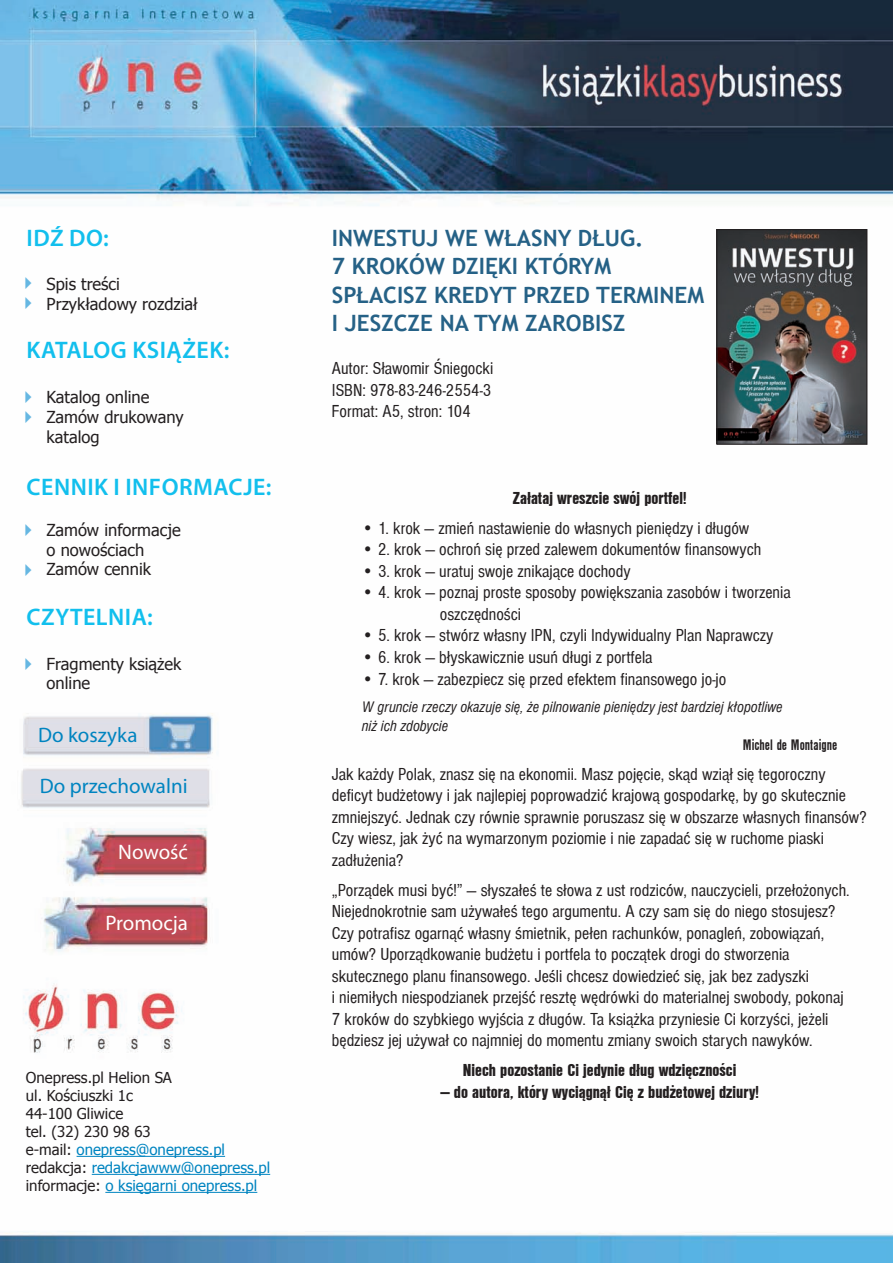
<style>
.page{position:relative;width:893px;height:1263px;background:#fff}
.page>*{position:absolute;margin:0;border:0;box-sizing:border-box;transform-origin:0 0}
.t1{font:600 24px "Myriad Pro";letter-spacing:.02em;color:#12bfed}
.t2{font:700 22.5px/28.5px "Trebuchet MS";color:#256186}
.t3{font:21px "Myriad Pro";color:#0084c0}
.t4{font:21px "Myriad Pro";color:#fff}
.t5{font:condensed 17.85px/21.5px "Nimbus Sans DEE";color:#231f20}
.t6{font:900 condensed 17.85px "Nimbus Sans DEE";color:#231f20}
.t7{font:16.5px/19.8px "Tahoma";color:#231f20}
.t8{font:italic condensed 15.75px/18.9px "Nimbus Sans DEE";color:#231f20}
.t9{font:700 condensed 15.75px "Nimbus Sans DEE";color:#231f20}
.t10{font:15px/18px "Tahoma";color:#231f20}
.s1{color:#0084c0}
</style>
<div class="page">
<img style="left:0;top:0;width:893px;height:1263px">
<hr style="left:77px;top:1156px;width:148px;height:1px;background:#0084c0">
<hr style="left:92px;top:1174px;width:178px;height:1px;background:#0084c0">
<hr style="left:105px;top:1192px;width:152px;height:1px;background:#0084c0">
<img style="left:718px;top:231px;width:147px;height:212px">
<div style="left:716px;top:229px;width:151px;height:216px;border:1px solid #231f20"></div>
<svg style="left:26px;top:277px;width:5px;height:12px"></svg>
<svg style="left:26px;top:391px;width:5px;height:12px"></svg>
<svg style="left:26px;top:524px;width:5px;height:12px"></svg>
<svg style="left:26px;top:297px;width:5px;height:12px"></svg>
<svg style="left:26px;top:411px;width:5px;height:12px"></svg>
<svg style="left:26px;top:563px;width:5px;height:12px"></svg>
<svg style="left:26px;top:658px;width:5px;height:12px"></svg>
<h1 class="t1" style="left:27px;top:223px;width:84px">IDŹ DO:</h1>
<p class="t7" style="left:47px;top:273px;width:153px">Spis treści<br>Przykładowy rozdział</p>
<h1 class="t1" style="left:27px;top:335px;width:204px">KATALOG KSIĄŻEK:</h1>
<p class="t7" style="left:47px;top:387px;width:139px">Katalog online<br>Zamów drukowany katalog</p>
<h1 class="t1" style="left:27px;top:471px;width:246px">CENNIK I INFORMACJE:</h1>
<p class="t7" style="left:47px;top:519px;width:136px">Zamów informacje o nowościach<br>Zamów cennik</p>
<h1 class="t1" style="left:27px;top:601px;width:128px">CZYTELNIA:</h1>
<p class="t7" style="left:47px;top:653px;width:136px">Fragmenty książek online</p>
<p class="t3" style="left:38px;top:722px;width:101px">Do koszyka</p>
<p class="t3" style="left:40px;top:773px;width:149px">Do przechowalni</p>
<p class="t4" style="left:118px;top:839px;width:71px">Nowość</p>
<p class="t4" style="left:105px;top:910px;width:84px">Promocja</p>
<p class="t10" style="left:26px;top:1068px;width:246px">Onepress.pl Helion SA<br>ul. Kościuszki 1c<br>44-100 Gliwice<br>tel. (32) 230 98 63<br>e-mail: <span class="s1">onepress@onepress.pl </span>redakcja: <span class="s1">redakcjawww@onepress.pl </span>informacje: <span class="s1">o księgarni onepress.pl</span></p>
<p class="t2" style="left:332px;top:223px;width:374px">INWESTUJ WE WŁASNY DŁUG.<br>7 KROKÓW DZIĘKI KTÓRYM<br>SPŁACISZ KREDYT PRZED TERMINEM<br>I JESZCZE NA TYM ZAROBISZ</p>
<p class="t5" style="left:332px;top:358px;width:163px;text-align:justify">Autor: Sławomir Śniegocki ISBN: 978-83-246-2554-3<br>Format: A5, stron: 104</p>
<p class="t6" style="left:513px;top:488px;width:175px">Załataj wreszcie swój portfel!</p>
<p class="t5" style="left:362px;top:518px;width:389px">• 1. krok — zmień nastawienie do własnych pieniędzy i długów</p>
<p class="t5" style="left:362px;top:539px;width:401px">• 2. krok — ochroń się przed zalewem dokumentów finansowych</p>
<p class="t5" style="left:362px;top:561px;width:270px">• 3. krok — uratuj swoje znikające dochody</p>
<p class="t5" style="left:440px;top:582px;width:352px;text-indent:-78px">• 4. krok — poznaj proste sposoby powiększania zasobów i tworzenia oszczędnoœci</p>
<p class="t5" style="left:362px;top:625px;width:413px">• 5. krok — stwórz własny IPN, czyli Indywidualny Plan Naprawczy</p>
<p class="t5" style="left:362px;top:647px;width:292px">• 6. krok — błyskawicznie usuń długi z portfela</p>
<p class="t5" style="left:362px;top:668px;width:366px">• 7. krok — zabezpiecz się przed efektem finansowego jo-jo</p>
<p class="t8" style="left:362px;top:697px;width:422px">W gruncie rzeczy okazuje się, że pilnowanie pieniędzy jest bardziej kłopotliwe niż ich zdobycie</p>
<p class="t9" style="left:743px;top:736px;width:96px">Michel de Montaigne</p>
<p class="t5" style="left:332px;top:763px;width:536px">Jak każdy Polak, znasz się na ekonomii. Masz pojęcie, skąd wziął się tegoroczny deficyt budżetowy i jak najlepiej poprowadzić krajową gospodarkę, by go skutecznie zmniejszyć. Jednak czy równie sprawnie poruszasz się w obszarze własnych finansów?<br>Czy wiesz, jak żyć na wymarzonym poziomie i nie zapadać się w ruchome piaski zadłużenia?</p>
<p class="t5" style="left:332px;top:879px;width:519px">„Porządek musi być!” — słyszałeœ te słowa z ust rodziców, nauczycieli, przełożonych.<br>Niejednokrotnie sam używałeœ tego argumentu. A czy sam się do niego stosujesz?<br>Czy potrafisz ogarnąć własny œmietnik, pełen rachunków, ponagleń, zobowiązań, umów? Uporządkowanie budżetu i portfela to początek drogi do stworzenia skutecznego planu finansowego. Jeœli chcesz dowiedzieć się, jak bez zadyszki<br>i niemiłych niespodzianek przejœć resztę wędrówki do materialnej swobody, pokonaj 7 kroków do szybkiego wyjœcia z długów. Ta książka przyniesie Ci korzyœci, jeżeli będziesz jej używał co najmniej do momentu zmiany swoich starych nawyków.</p>
<p class="t6" style="left:463px;top:1060px;width:275px">Niech pozostanie Ci jedynie dług wdzięcznoœci</p>
<p class="t6" style="left:440px;top:1082px;width:320px">— do autora, który wyciągnął Cię z budżetowej dziury!</p>
</div>
